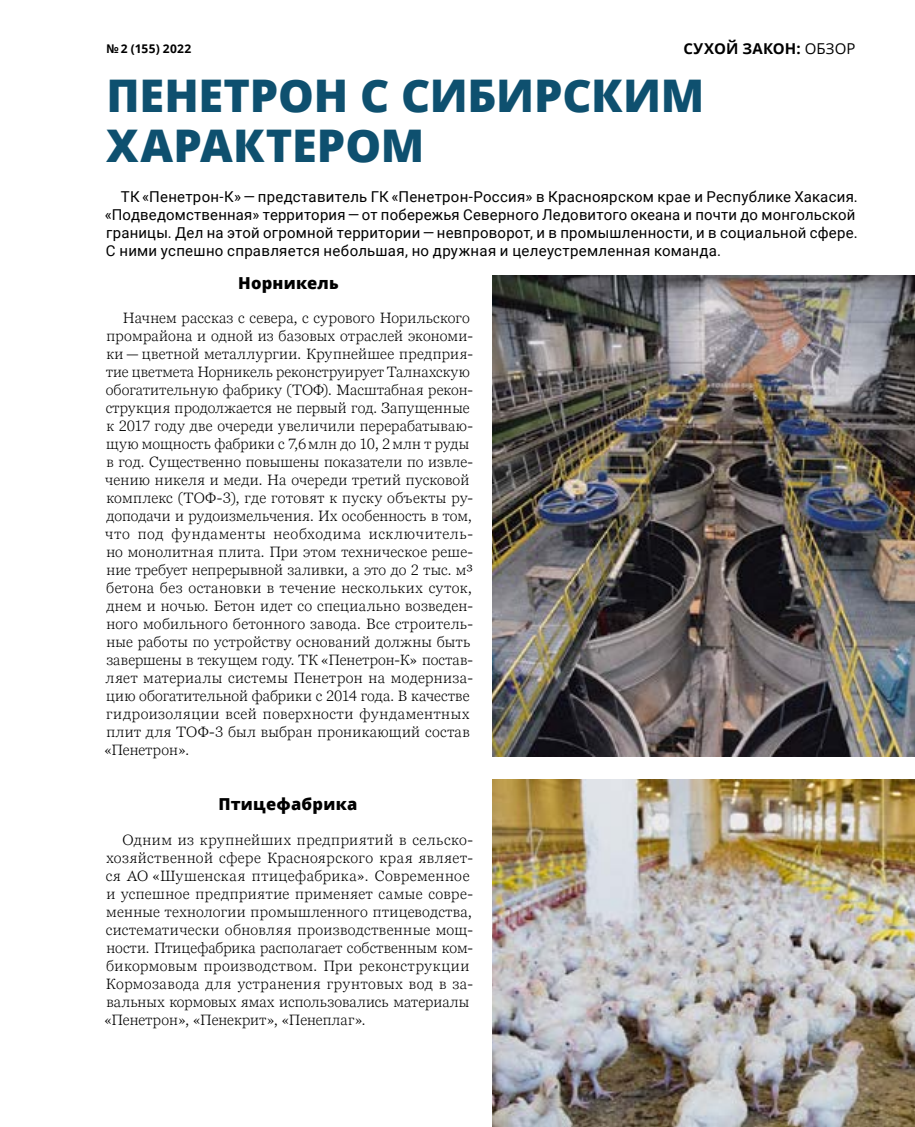
<style>
.page{position:relative;width:915px;height:1127px;background:#fff}
.page>*{position:absolute;margin:0;border:0;box-sizing:border-box;transform-origin:0 0}
.t1{font:800 45px/49.5px "Open Sans";letter-spacing:-.005em;color:#0e506f}
.t2{font:800 16.5px "Open Sans";letter-spacing:.015em;color:#000}
.t3{font:300 15px/18px "Georgia Pro";letter-spacing:.02em;color:#000}
.t4{font:15px/18px "Roboto";letter-spacing:.015em;color:#000}
.t5{font:700 15px "Open Sans";letter-spacing:.015em;color:#000}
.t6{font:700 12px "Open Sans";letter-spacing:.025em;color:#000}
.s1{font-weight:400}
</style>
<div class="page">
<img style="left:492px;top:276px;width:422px;height:480px">
<img style="left:492px;top:779px;width:422px;height:348px">
<p class="t6" style="left:106px;top:40px;width:87px">№ 2 (155) 2022</p>
<p class="t5" style="left:683px;top:38px;width:173px">СУХОЙ ЗАКОН: <span class="s1">ОБЗОР</span></p>
<h1 class="t1" style="left:106px;top:69px;width:599px">ПЕНЕТРОН С СИБИРСКИМ<br>ХАРАКТЕРОМ</h1>
<p class="t4" style="left:105px;top:187px;width:754px;text-indent:16px">ТК «Пенетрон-К» — представитель ГК «Пенетрон-Россия» в Красноярском крае и Республике Хакасия. «Подведомственная» территория — от побережья Северного Ледовитого океана и почти до монгольской границы. Дел на этой огромной территории — невпроворот, и в промышленности, и в социальной сфере.<br>С ними успешно справляется небольшая, но дружная и целеустремленная команда.</p>
<p class="t2" style="left:238px;top:270px;width:102px">Норникель</p>
<p class="t3" style="left:104px;top:309px;width:371px;text-indent:19px">Начнем рассказ с севера, с сурового Норильского промрайона и одной из базовых отраслей экономи&shy;ки — цветной металлургии. Крупнейшее предприя&shy;тие цветмета Норникель реконструирует Талнахскую обогатительную фабрику (ТОФ). Масштабная рекон&shy;струкция продолжается не первый год. Запущенные к 2017 году две очереди увеличили перерабатываю&shy;щую мощность фабрики с 7,6млн до 10, 2млн т руды в год. Существенно повышены показатели по извле&shy;чению никеля и меди. На очереди третий пусковой комплекс (ТОФ-3), где готовят к пуску объекты ру&shy;доподачи и рудоизмельчения. Их особенность в том, что под фундаменты необходима исключитель&shy;но монолитная плита. При этом техническое реше&shy;ние требует непрерывной заливки, а это до 2 тыс. м³ бетона без остановки в течение нескольких суток, днем и ночью. Бетон идет со специально возведен&shy;ного мобильного бетонного завода. Все строитель&shy;ные работы по устройству оснований должны быть завершены в текущем году. ТК «Пенетрон-К» постав&shy;ляет материалы системы Пенетрон на модерниза&shy;цию обогатительной фабрики с 2014 года. В качестве гидроизоляции всей поверхности фундаментных плит для ТОФ-3 был выбран проникающий состав «Пенетрон».</p>
<p class="t2" style="left:218px;top:792px;width:140px">Птицефабрика</p>
<p class="t3" style="left:104px;top:831px;width:371px;text-indent:19px">Одним из крупнейших предприятий в сельско&shy;хозяйственной сфере Красноярского края являет&shy;ся АО «Шушенская птицефабрика». Современное и успешное предприятие применяет самые совре&shy;менные технологии промышленного птицеводства, систематически обновляя производственные мощ&shy;ности. Птицефабрика располагает собственным ком&shy;бикормовым производством. При реконструкции Кормозавода для устранения грунтовых вод в за&shy;вальных кормовых ямах использовались материалы «Пенетрон», «Пенекрит», «Пенеплаг».</p>
</div>
